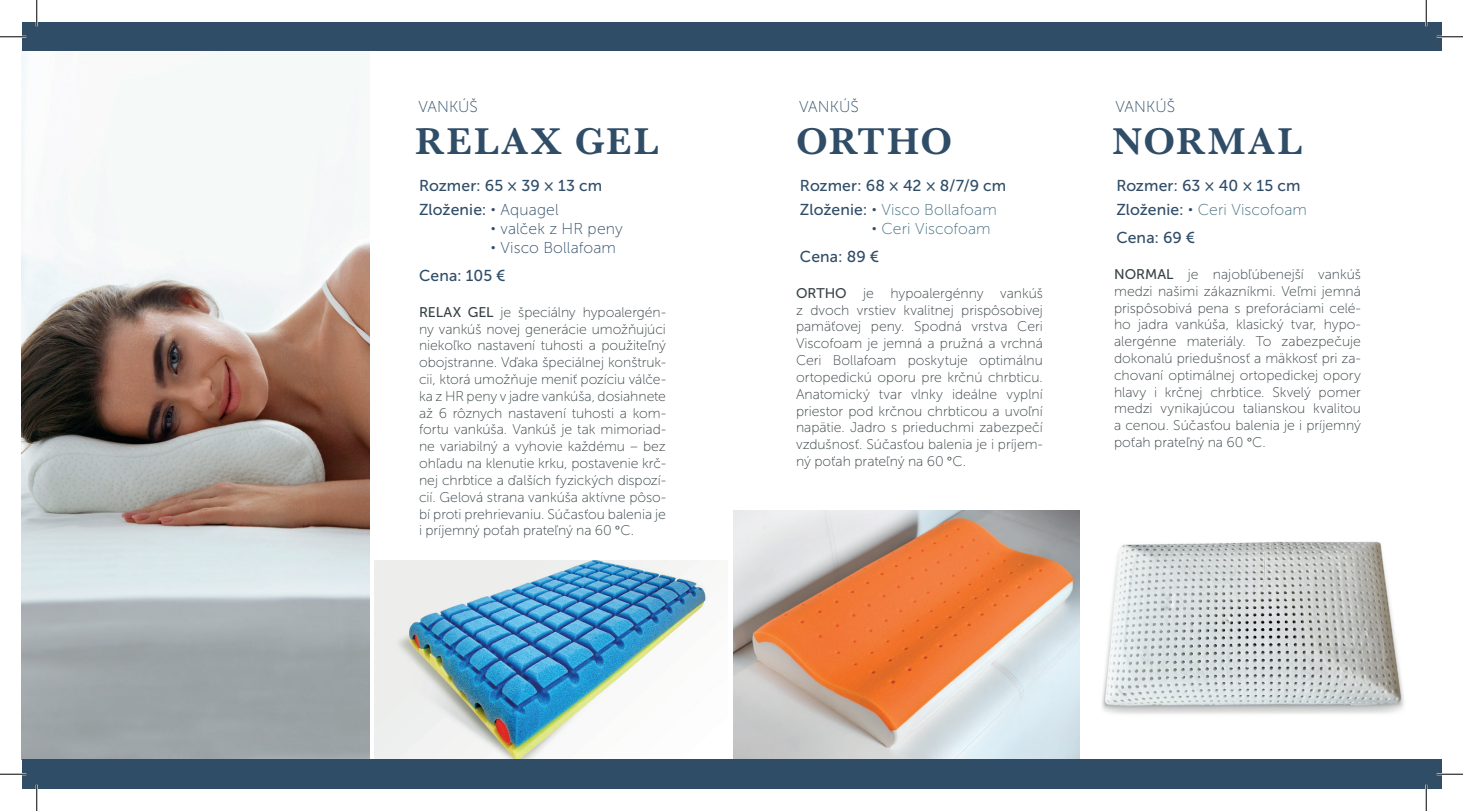
<style>
.page{position:relative;width:1463px;height:811px;background:#fff}
.page>*{position:absolute;margin:0;border:0;box-sizing:border-box;transform-origin:0 0}
.t1{font:700 38.5px "Baskerville URW";letter-spacing:.06em;color:#304d68}
.t2{font:15.75px/23.8px "Museo Sans 500";letter-spacing:.005em;color:#304d68}
.t3{font:15.75px "Museo Sans 100";letter-spacing:.005em;color:#456f82}
.t4{font:15.75px "Museo Sans 100";letter-spacing:.005em;color:#304d68}
.t5{font:14px/16.8px "Museo Sans 100";color:#384246;text-align:justify}
.s1{font-family:"Proxima Nova";font-weight:300}
.s2{font-family:"Museo Sans 100"}
.s3{font-family:"Museo Sans 500"}
.s4{font-family:"Minion Pro"}
.s5{font-family:"Museo Sans 500";color:#304d68}
.s6{font-family:"Proxima Nova";font-weight:300;color:#304d68}
</style>
<div class="page">
<img style="left:22px;top:50px;width:347px;height:709px">
<img style="left:375px;top:560px;width:341px;height:199px">
<img style="left:733px;top:510px;width:347px;height:249px">
<img style="left:1102px;top:541px;width:302px;height:173px">
<div style="left:22px;top:22px;width:1419px;height:28px;background:#304d68"></div>
<div style="left:22px;top:759px;width:1419px;height:29px;background:#304d68"></div>
<hr style="left:0;top:36px;width:26px;height:2px;background:#fff">
<hr style="left:1436px;top:36px;width:26px;height:2px;background:#fff">
<hr style="left:0;top:772px;width:26px;height:2px;background:#fff">
<hr style="left:1436px;top:772px;width:26px;height:2px;background:#fff">
<hr style="left:36px;top:0;width:2px;height:26px;background:#fff">
<hr style="left:36px;top:784px;width:2px;height:26px;background:#fff">
<hr style="left:1425px;top:0;width:2px;height:26px;background:#fff">
<hr style="left:1425px;top:784px;width:2px;height:26px;background:#fff">
<svg style="left:0;top:36px;width:26px;height:1px"></svg>
<svg style="left:1436px;top:36px;width:26px;height:1px"></svg>
<svg style="left:0;top:773px;width:26px;height:1px"></svg>
<svg style="left:1436px;top:773px;width:26px;height:1px"></svg>
<svg style="left:36px;top:0;width:1px;height:26px"></svg>
<svg style="left:36px;top:784px;width:1px;height:26px"></svg>
<svg style="left:1425px;top:0;width:1px;height:26px"></svg>
<svg style="left:1425px;top:784px;width:1px;height:26px"></svg>
<p class="t4" style="left:418px;top:98px;width:61px">VANKÚŠ</p>
<p class="t4" style="left:799px;top:98px;width:61px">VANKÚŠ</p>
<p class="t4" style="left:1115px;top:98px;width:61px">VANKÚŠ</p>
<h1 class="t1" style="left:415px;top:114px;width:245px">RELAX GEL</h1>
<h1 class="t1" style="left:796px;top:114px;width:158px">ORTHO</h1>
<h1 class="t1" style="left:1112px;top:114px;width:191px">NORMAL</h1>
<p class="t2" style="left:419px;top:174px;width:185px">Rozmer: 65 × 39 × 13 cm<br>Zloženie: <span class="s1">•</span> <span class="s2">Aquagel</span></p>
<p class="t4" style="left:490px;top:220px;width:134px"><span class="s1">•</span> valček z HR peny</p>
<p class="t4" style="left:490px;top:239px;width:127px"><span class="s1">•</span> Visco Bollafoam</p>
<p class="t2" style="left:419px;top:264px;width:88px">Cena: 105 €</p>
<p class="t5" style="left:419px;top:303px;width:248px"><span class="s3">RELAX GEL</span> je špeciálny hypoalergén&shy;ny vankúš novej generácie umožňujúci niekoľko nastavení tuhosti a použiteľný obojstranne. Vďaka špeciálnej konštruk&shy;cii, ktorá umožňuje meniť pozíciu válče&shy;ka z HR peny v jadre vankúša, dosiahnete až 6 rôznych nastavení tuhosti a kom&shy;fortu vankúša. Vankúš je tak mimoriad&shy;ne variabilný a vyhovie každému – bez ohľadu na klenutie krku, postavenie krč&shy;nej chrbtice a ďalších fyzických dispozí&shy;cií. Gelová strana vankúša aktívne pôso&shy;bí proti prehrievaniu. Súčasťou balenia je i príjemný poťah prateľný na 60 <span class="s4">°</span>C.</p>
<p class="t2" style="left:800px;top:174px;width:208px">Rozmer: 68 × 42 × 8/7/9 cm</p>
<p class="t3" style="left:800px;top:201px;width:198px"><span class="s5">Zloženie:</span> <span class="s6">•</span> Visco Bollafoam</p>
<p class="t3" style="left:871px;top:220px;width:121px"><span class="s6">•</span> Ceri Viscofoam</p>
<p class="t2" style="left:800px;top:245px;width:81px">Cena: 89 €</p>
<p class="t5" style="left:796px;top:284px;width:248px"><span class="s3">ORTHO</span> je hypoalergénny vankúš z dvoch vrstiev kvalitnej prispôsobivej pamäťovej peny. Spodná vrstva Ceri Viscofoam je jemná a pružná a vrchná Ceri Bollafoam poskytuje optimálnu ortopedickú oporu pre krčnú chrbticu.<br>Anatomický tvar vlnky ideálne vyplní priestor pod krčnou chrbticou a uvoľní napätie. Jadro s prieduchmi zabezpečí vzdušnosť. Súčasťou balenia je i príjem&shy;ný poťah prateľný na 60 <span class="s4">°</span>C.</p>
<p class="t2" style="left:1116px;top:174px;width:186px">Rozmer: 63 × 40 × 15 cm</p>
<p class="t3" style="left:1116px;top:201px;width:192px"><span class="s5">Zloženie:</span> <span class="s6">•</span> Ceri Viscofoam</p>
<p class="t2" style="left:1116px;top:226px;width:80px">Cena: 69 €</p>
<p class="t5" style="left:1114px;top:266px;width:248px"><span class="s3">NORMAL</span> je najobľúbenejší vankúš medzi našimi zákazníkmi. Veľmi jemná prispôsobivá pena s preforáciami celé&shy;ho jadra vankúša, klasický tvar, hypo&shy;alergénne materiály. To zabezpečuje dokonalú priedušnosť a mäkkosť pri za&shy;chovaní optimálnej ortopedickej opory hlavy i krčnej chrbtice. Skvelý pomer medzi vynikajúcou talianskou kvalitou a cenou. Súčasťou balenia je i príjemný poťah prateľný na 60 <span class="s4">°</span>C.</p>
</div>
